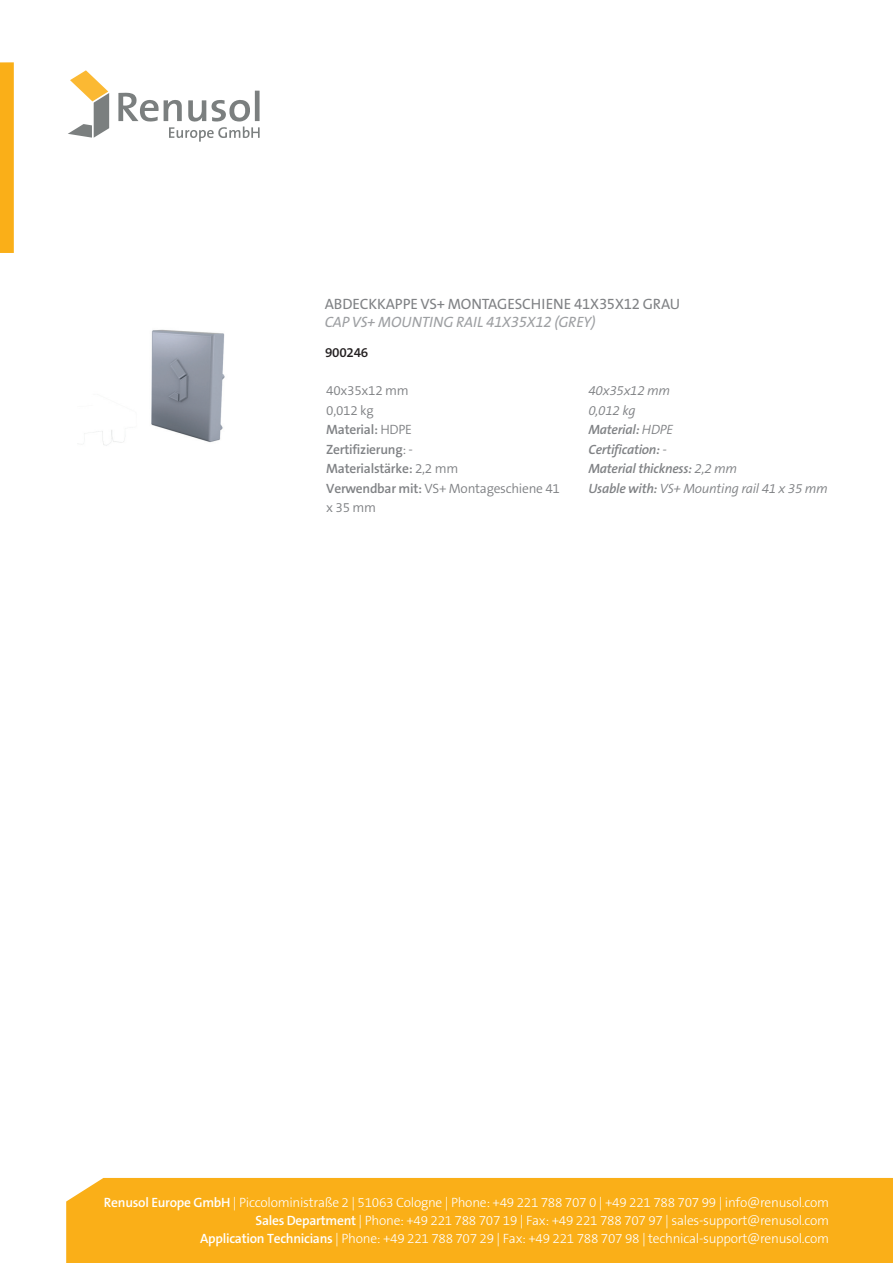
<style>
.page{position:relative;width:893px;height:1263px;background:#fff}
.page>*{position:absolute;margin:0;border:0;box-sizing:border-box;transform-origin:0 0}
.t1{font:15px "The Sans B W5 Plain";letter-spacing:-.005em;color:#808285}
.t2{font:italic 15px "The Sans B W5 Plain";letter-spacing:-.015em;color:#9d9fa2}
.t3{font:300 13.5px/18px "The Sans B W3";letter-spacing:-.02em;color:#fff;text-align:right}
.t4{font:300 13.5px/19.5px "The Sans B W4";letter-spacing:-.02em;color:#808285}
.t5{font:italic 600 13.5px/19.5px "The Sans B W6";letter-spacing:-.02em;color:#808285}
.t6{font:italic 300 13.5px/19.5px "The Sans B W4";letter-spacing:-.02em;color:#808285}
.t7{font:600 13.5px/19.5px "The Sans B W6";letter-spacing:-.02em;color:#808285}
.t8{font:600 13.5px "The Sans B W6";letter-spacing:-.02em;color:#231f20}
.s1{font-family:"The Sans B W4";font-weight:300}
.s2{font-family:"The Sans B W6";font-weight:600}
</style>
<div class="page">
<div style="left:66px;top:1178px;width:827px;height:85px;background:#faaf18"></div>
<svg style="left:0;top:62px;width:14px;height:191px;background:#fab01b"></svg>
<svg style="left:68px;top:70px;width:41px;height:68px"></svg>
<svg style="left:118px;top:91px;width:142px;height:51px"></svg>
<img style="left:84px;top:329px;width:141px;height:117px">
<p class="t1" style="left:325px;top:294px;width:357px">ABDECKKAPPE VS+ MONTAGESCHIENE 41X35X12 GRAU</p>
<p class="t2" style="left:325px;top:313px;width:272px">CAP VS+ MOUNTING RAIL 41X35X12 (GREY)</p>
<p class="t8" style="left:325px;top:344px;width:45px">900246</p>
<p class="t6" style="left:588px;top:381px;width:83px">40x35x12 mm<br>0,012 kg</p>
<p class="t5" style="left:588px;top:420px;width:150px">Material: <span class="s1">HDPE<br></span>Certification: <span class="s1">-<br></span>Material thickness: <span class="s1">2,2 mm</span></p>
<p class="t6" style="left:588px;top:479px;width:241px"><span class="s2">Usable with:</span> VS+ Mounting rail 41 x 35 mm</p>
<p class="t4" style="left:326px;top:381px;width:84px">40x35x12 mm<br>0,012 kg</p>
<p class="t7" style="left:326px;top:420px;width:134px">Material: <span class="s1">HDPE<br></span>Zertifizierung<span class="s1">: -<br></span>Materialstärke: <span class="s1">2,2 mm</span></p>
<p class="t4" style="left:326px;top:479px;width:235px"><span class="s2">Verwendbar mit:</span> VS+ Montageschiene 41 x 35 mm</p>
<p class="t3" style="left:104px;top:1194px;width:727px"><span class="s2">Renusol Europe GmbH</span> | Piccoloministraße 2 | 51063 Cologne | Phone: +49 221 788 707 0 | +49 221 788 707 99 | info@renusol.com<br><span class="s2">Sales Department</span> | Phone: +49 221 788 707 19 | Fax: +49 221 788 707 97 | sales-support@renusol.com<br><span class="s2">Application Technicians</span> | Phone: +49 221 788 707 29 | Fax: +49 221 788 707 98 | technical-support@renusol.com</p>
</div>
